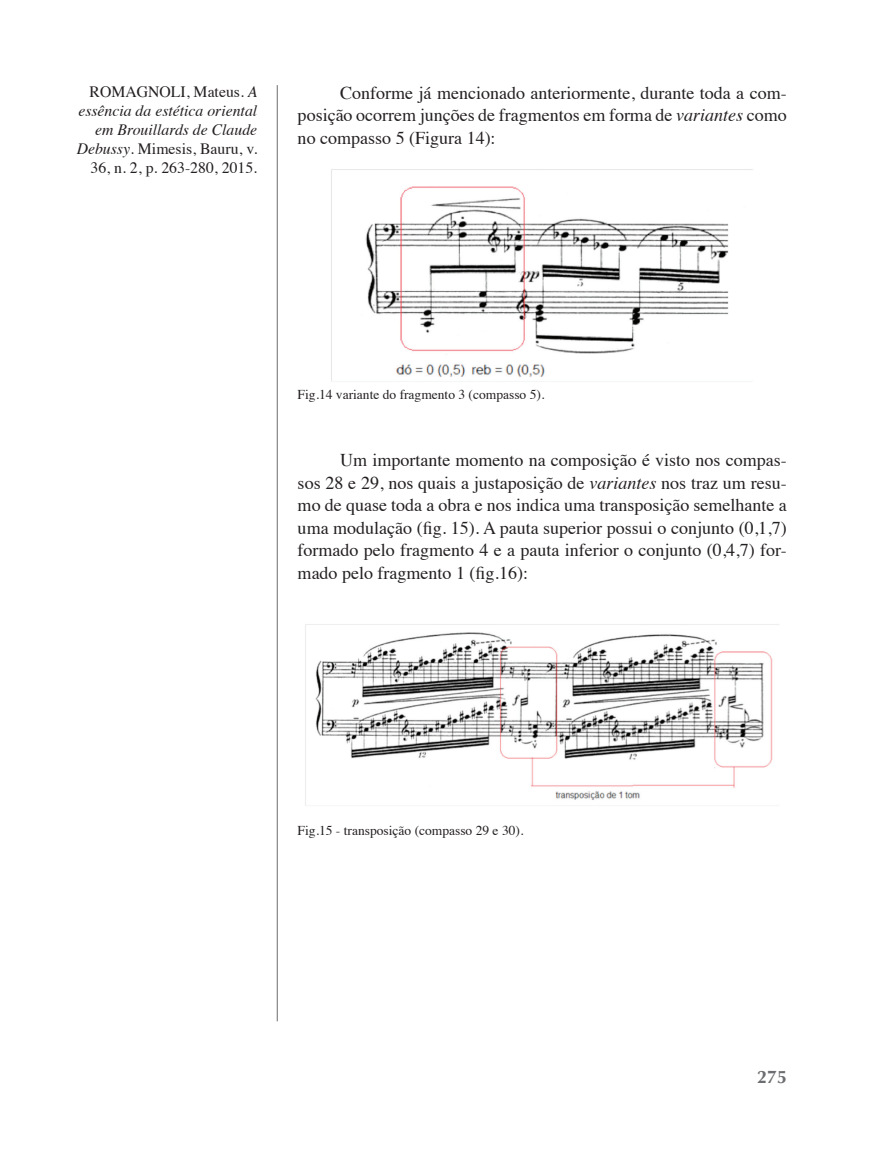
<style>
.page{position:relative;width:893px;height:1149px;background:#fff}
.page>*{position:absolute;margin:0;border:0;box-sizing:border-box;transform-origin:0 0}
.t1{font:18px/22.5px "Times";color:#231f20;text-align:justify}
.t2{font:700 18px "Optima";color:#6c6d70}
.t3{font:15.75px/18.9px "Times";color:#231f20;text-align:right}
.legenda{font:13.5px "Times";color:#231f20}
.s1{font-style:italic}
</style>
<div class="page">
<hr style="left:277px;top:85px;width:1px;height:935px;background:#6c6d70">
<img style="left:331px;top:169px;width:422px;height:212px">
<img style="left:305px;top:624px;width:474px;height:182px">
<p class="t3" style="left:77px;top:81px;width:182px">ROMAGNOLI, Mateus. <span class="s1">A essência da estética oriental em Brouillards de Claude<br>Debussy</span>. Mimesis, Bauru, v.<br>36, n. 2, p. 263-280, 2015.</p>
<p class="t1" style="left:298px;top:80px;width:490px;text-indent:43px">Conforme já mencionado anteriormente, durante toda a com&shy;posição ocorrem junções de fragmentos em forma de <span class="s1">variantes</span> como no compasso 5 (Figura 14):</p>
<p class="legenda" style="left:298px;top:381px;width:248px">Fig.14 variante do fragmento 3 (compasso 5).</p>
<p class="t1" style="left:298px;top:447px;width:490px;text-indent:43px">Um importante momento na composição é visto nos compas&shy;sos 28 e 29, nos quais a justaposição de <span class="s1">variantes</span> nos traz um resu&shy;mo de quase toda a obra e nos indica uma transposição semelhante a uma modulação (fig. 15). A pauta superior possui o conjunto (0,1,7) formado pelo fragmento 4 e a pauta inferior o conjunto (0,4,7) for&shy;mado pelo fragmento 1 (fig.16):</p>
<p class="legenda" style="left:298px;top:817px;width:227px">Fig.15 - transposição (compasso 29 e 30).</p>
<p class="t2" style="left:757px;top:1066px;width:32px">275</p>
</div>
